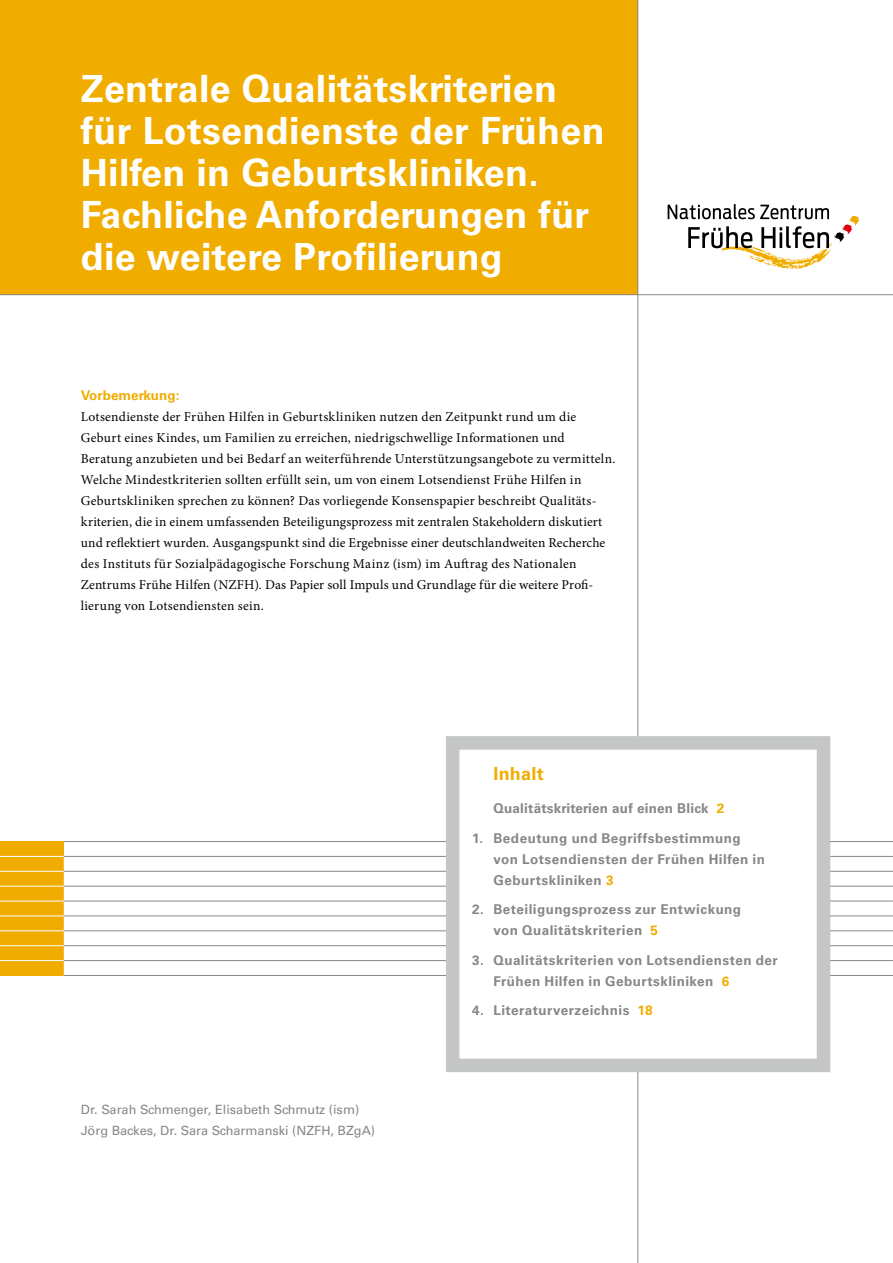
<style>
.page{position:relative;width:893px;height:1263px;background:#fff}
.page>*{position:absolute;margin:0;border:0;box-sizing:border-box;transform-origin:0 0}
.Cover_head{font:700 37.5px/42px "Univers LT Std";letter-spacing:.01em;color:#fff}
.Cover_Inhalt_head_1{font:700 18px "Univers LT Std";letter-spacing:.015em;color:#f0ad00}
.Cover_Vorbemerkung_f{font:13.5px/21px "Minion Pro";letter-spacing:.015em;color:#000}
.Cover_Inhalt_head_2{font:700 13.5px/21px "Univers LT Std";letter-spacing:.03em;color:#878786}
.Ü5{font:700 13.5px "Univers LT Std";color:#f0ad00}
.Cover_Autoren{font:12.75px "Univers LT Std";color:#878786}
.s1{color:#f0ad00}
</style>
<div class="page">
<svg style="left:668px;top:204px;width:191px;height:65px"></svg>
<div style="left:0;top:0;width:638px;height:295px;background:#f0ad00"></div>
<hr style="left:637px;top:0;width:1px;height:1263px;background:#878786">
<div style="left:0;top:841px;width:64px;height:15px;background:#f0ad00"></div>
<svg style="left:0;top:857px;width:64px;height:118px;background:#f0ae05"></svg>
<hr style="left:0;top:871px;width:64px;height:1px;background:#fff">
<hr style="left:0;top:886px;width:64px;height:1px;background:#fff">
<hr style="left:0;top:901px;width:64px;height:1px;background:#fff">
<hr style="left:0;top:915px;width:64px;height:1px;background:#fff">
<hr style="left:0;top:930px;width:64px;height:1px;background:#fff">
<hr style="left:0;top:945px;width:64px;height:1px;background:#fff">
<hr style="left:0;top:960px;width:64px;height:1px;background:#fff">
<hr style="left:64px;top:841px;width:829px;height:1px;background:#878786">
<hr style="left:64px;top:856px;width:829px;height:1px;background:#878786">
<hr style="left:64px;top:871px;width:829px;height:1px;background:#878786">
<hr style="left:64px;top:886px;width:829px;height:1px;background:#878786">
<hr style="left:64px;top:901px;width:829px;height:1px;background:#878786">
<hr style="left:64px;top:915px;width:829px;height:1px;background:#878786">
<hr style="left:64px;top:930px;width:829px;height:1px;background:#878786">
<hr style="left:64px;top:945px;width:829px;height:1px;background:#878786">
<hr style="left:64px;top:960px;width:829px;height:1px;background:#878786">
<hr style="left:64px;top:975px;width:829px;height:1px;background:#878786">
<hr style="left:0;top:975px;width:64px;height:1px;background:#f0ad00">
<hr style="left:0;top:294px;width:893px;height:1px;background:#878786">
<div style="left:453px;top:743px;width:370px;height:322px;background:#fff"></div>
<div style="left:446px;top:736px;width:384px;height:336px;border:14px solid #c5c6c6"></div>
<p class="Cover_head" style="left:81px;top:68px;width:525px">Zentrale Qualitätskriterien für Lotsendienste der Frühen<br>Hilfen in Geburtskliniken.<br>Fachliche Anforderungen für die weitere Profilierung</p>
<p class="Ü5" style="left:81px;top:387px;width:100px">Vorbemerkung:</p>
<p class="Cover_Vorbemerkung_f" style="left:81px;top:406px;width:536px">Lotsendienste der Frühen Hilfen in Geburtskliniken nutzen den Zeitpunkt rund um die Geburt eines Kindes, um Familien zu erreichen, niedrigschwellige Informationen und Beratung anzubieten und bei Bedarf an weiterführende Unterstützungsangebote zu vermitteln.<br>Welche Mindestkriterien sollten erfüllt sein, um von einem Lotsendienst Frühe Hilfen in Geburtskliniken sprechen zu können? Das vorliegende Konsenspapier beschreibt Qualitäts&shy;kriterien, die in einem umfassenden Beteiligungsprozess mit zentralen Stakeholdern diskutiert und reflektiert wurden. Ausgangspunkt sind die Ergebnisse einer deutschlandweiten Recherche des Instituts für Sozialpädagogische Forschung Mainz (ism) im Auftrag des Nationalen Zentrums Frühe Hilfen (NZFH). Das Papier soll Impuls und Grundlage für die weitere Profi&shy;lierung von Lotsendiensten sein.</p>
<p class="Cover_Autoren" style="left:81px;top:1102px;width:280px">Dr. Sarah Schmenger, Elisabeth Schmutz (ism)</p>
<p class="Cover_Autoren" style="left:81px;top:1123px;width:296px">Jörg Backes, Dr. Sara Scharmanski (NZFH, BZgA)</p>
<p class="Cover_Inhalt_head_1" style="left:493px;top:763px;width:52px">Inhalt</p>
<p class="Cover_Inhalt_head_2" style="left:493px;top:798px;width:232px">Qualitätskriterien auf einen Blick <span class="s1">2</span></p>
<p class="Cover_Inhalt_head_2" style="left:493px;top:828px;width:273px;text-indent:-21px">1. Bedeutung und Begriffsbestimmung von Lotsendiensten der Frühen Hilfen in<br>Geburtskliniken <span class="s1">3</span></p>
<p class="Cover_Inhalt_head_2" style="left:493px;top:899px;width:249px;text-indent:-21px">2. Beteiligungsprozess zur Entwickung von Qualitätskriterien <span class="s1">5</span></p>
<p class="Cover_Inhalt_head_2" style="left:493px;top:950px;width:286px;text-indent:-21px">3. Qualitätskriterien von Lotsendiensten der<br>Frühen Hilfen in Geburtskliniken <span class="s1">6</span></p>
<p class="Cover_Inhalt_head_2" style="left:472px;top:1000px;width:182px">4. Literaturverzeichnis <span class="s1">18</span></p>
</div>
